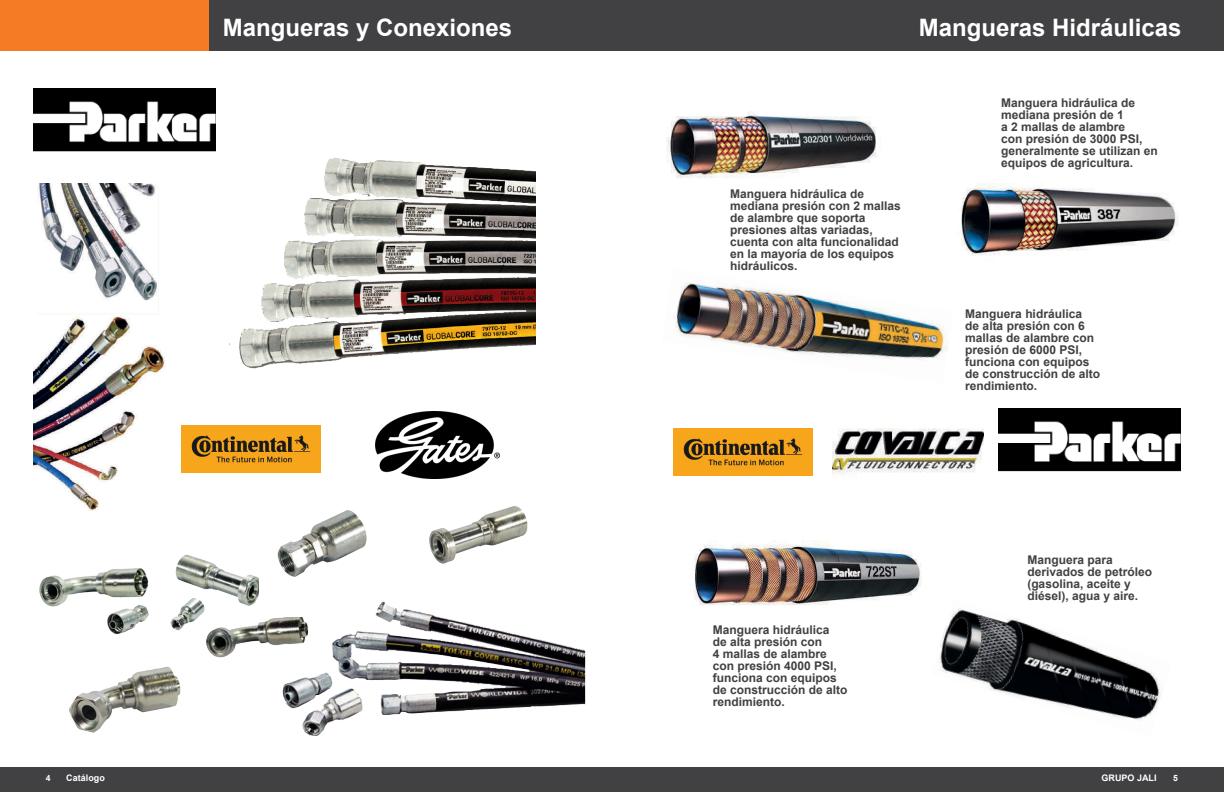
<style>
.page{position:relative;width:1224px;height:792px;background:#fff}
.page>*{position:absolute;margin:0;border:0;box-sizing:border-box;transform-origin:0 0}
.t1{font:700 24px "Arial";color:#fff}
.t2{font:700 12px/12px "Arial";color:#414042}
.t3{font:700 9px "Arial";color:#fff}
.t4{font:700 8.6px "Arial";color:#fff}
</style>
<div class="page">
<div style="left:0;top:767px;width:1224px;height:25px;background:#414042"></div>
<div style="left:209px;top:0;width:1015px;height:50px;background:#414042"></div>
<div style="left:0;top:0;width:209px;height:50px;background:#f47c24"></div>
<img style="left:239px;top:157px;width:297px;height:212px">
<img style="left:34px;top:88px;width:182px;height:64px">
<img style="left:375px;top:411px;width:125px;height:63px">
<img style="left:181px;top:425px;width:139px;height:48px">
<img style="left:38px;top:183px;width:119px;height:118px">
<img style="left:34px;top:316px;width:132px;height:194px">
<img style="left:666px;top:111px;width:210px;height:67px">
<img style="left:960px;top:183px;width:219px;height:73px">
<img style="left:674px;top:283px;width:274px;height:77px">
<img style="left:939px;top:608px;width:223px;height:112px">
<img style="left:690px;top:540px;width:232px;height:65px">
<img style="left:673px;top:428px;width:139px;height:48px">
<img style="left:999px;top:408px;width:182px;height:64px">
<img style="left:832px;top:428px;width:151px;height:48px">
<img style="left:39px;top:554px;width:191px;height:81px">
<img style="left:230px;top:470px;width:238px;height:136px">
<img style="left:403px;top:485px;width:125px;height:102px">
<img style="left:193px;top:618px;width:83px;height:40px">
<img style="left:69px;top:635px;width:153px;height:98px">
<img style="left:276px;top:592px;width:310px;height:144px">
<h1 class="t1" style="left:223px;top:11px;width:291px">Mangueras y Conexiones</h1>
<h1 class="t1" style="left:919px;top:11px;width:264px">Mangueras Hidráulicas</h1>
<p class="t2" style="left:730px;top:189px;width:172px">Manguera hidráulica de mediana presión con 2 mallas de alambre que soporta presiones altas variadas, cuenta con alta funcionalidad en la mayoría de los equipos hidráulicos.</p>
<p class="t2" style="left:1001px;top:97px;width:158px">Manguera hidráulica de mediana presión de 1<br>a 2 mallas de alambre<br>con presión de 3000 PSI, generalmente se utilizan en equipos de agricultura.</p>
<p class="t2" style="left:965px;top:309px;width:136px">Manguera hidráulica<br>de alta presión con 6 mallas de alambre con presión de 6000 PSI, funciona con equipos de construcción de alto rendimiento.</p>
<p class="t2" style="left:713px;top:624px;width:136px">Manguera hidráulica<br>de alta presión con<br>4 mallas de alambre con presión 4000 PSI, funciona con equipos de construcción de alto rendimiento.</p>
<p class="t2" style="left:1027px;top:554px;width:126px">Manguera para derivados de petróleo (gasolina, aceite y diésel), agua y aire.</p>
<p class="t4" style="left:46px;top:772px;width:6px">4</p>
<p class="t3" style="left:66px;top:772px;width:40px">Catálogo</p>
<p class="t3" style="left:1102px;top:772px;width:57px">GRUPO JALI</p>
<p class="t4" style="left:1173px;top:772px;width:6px">5</p>
</div>
